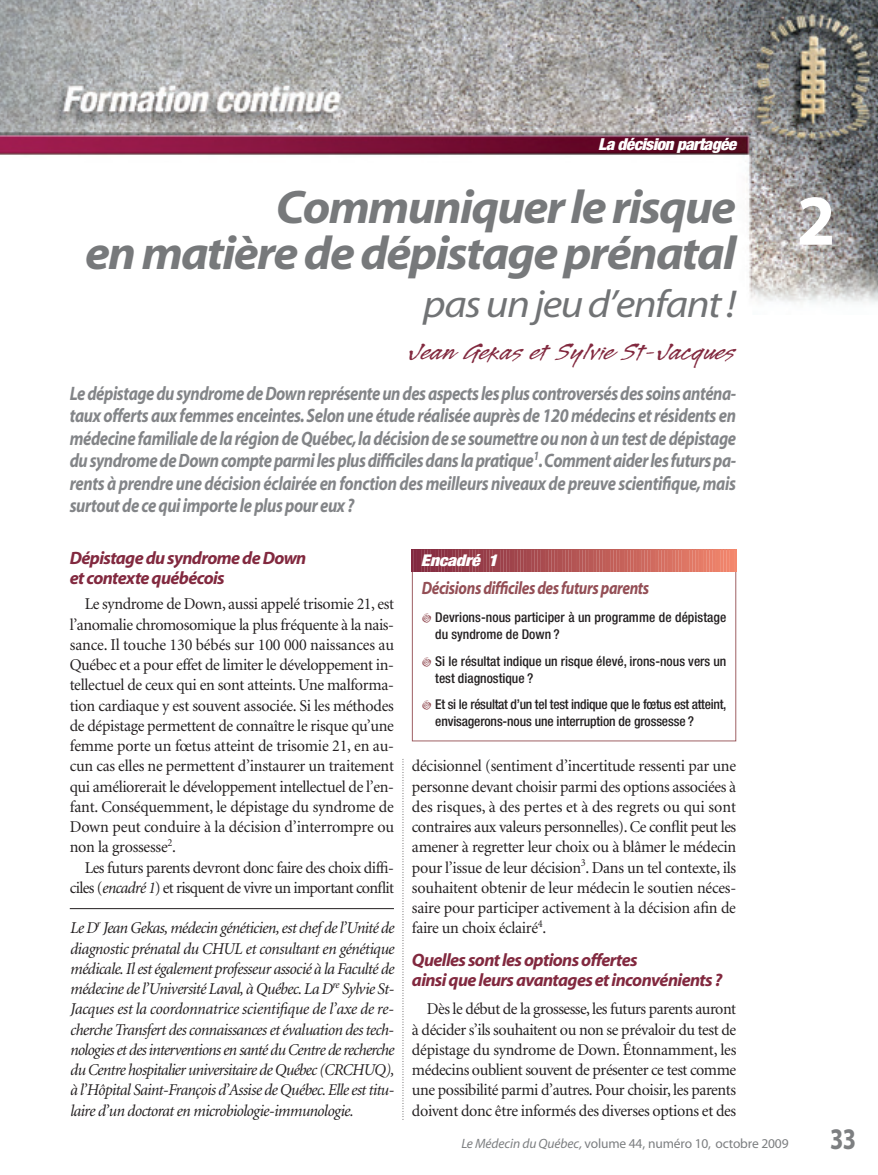
<style>
.page{position:relative;width:878px;height:1175px;background:#fff}
.page>*{position:absolute;margin:0;border:0;box-sizing:border-box;transform-origin:0 0}
.t1{font:700 72px "Myriad";color:#fff}
.t2{font:italic 700 47.25px/46.5px "Myriad";letter-spacing:-.035em;color:#77797b;text-align:right;scale:1.05 1}
.t3{font:italic 39px "Myriad";letter-spacing:-.035em;color:#717375;scale:1.1 1}
.t4{font:700 30px "Myriad";color:#7d7f81;scale:.8 1}
.t5{font:27px "Legault Std";color:#82293f;scale:1.2 1}
.t6{font:italic 700 19.5px/22.5px "Myriad";letter-spacing:-.025em;color:#838588;text-align:justify;scale:.85 1}
.t7{font:italic 700 18px/20.2px "Myriad";letter-spacing:-.035em;color:#82293f}
.t8{font:italic 700 18px "Myriad";letter-spacing:-.025em;color:#944f56;scale:.85 1}
.t9{font:16.5px/20.2px "Minion";letter-spacing:-.02em;color:#231f20;text-align:justify}
.t10{font:italic 16.5px/20.2px "Minion";letter-spacing:-.035em;color:#231f20;text-align:justify}
.t11{font:italic 900 condensed 16.5px "Helvetica Neue";letter-spacing:-.035em;color:#fff;scale:1.05 1}
.t12{font:italic 900 condensed 16.2px "Helvetica Neue";color:#fff;scale:1.11 1}
.t13{font:500 condensed 13.5px/17.2px "Helvetica Neue";color:#231f20}
.t14{font:500 condensed 13.5px/17.2px "Helvetica Neue";letter-spacing:-.02em;color:#231f20}
.t15{font:13.5px "Myriad";letter-spacing:-.01em;color:#7d7f81}
.s1{font-style:italic}
</style>
<div class="page">
<img style="left:0;top:0;width:878px;height:304px">
<hr style="left:70px;top:908px;width:324px;height:1px;background:#231f20">
<svg style="left:402px;top:759px;width:1px;height:361px"></svg>
<div style="left:412px;top:549px;width:324px;height:192px;border:1px solid #9e6064"></div>
<svg style="left:412px;top:549px;width:324px;height:23px;background:#b85b59"></svg>
<p class="t11" style="left:598px;top:138px;width:136px">La décision partagée</p>
<h2 class="t2" style="left:85px;top:187px;width:621px">Communiquer le risque<br>en matière de dépistage prénatal</h2>
<h3 class="t3" style="left:423px;top:289px;width:286px">pas un jeu d’enfant !</h3>
<h3 class="t5" style="left:408px;top:334px;width:275px">Jean Gekas et Sylvie St-Jacques</h3>
<p class="t6" style="left:70px;top:383px;width:785px">Le dépistage du syndrome de Down représente un des aspects les plus controversés des soins anténa&shy;taux offerts aux femmes enceintes. Selon une étude réalisée auprès de 120 médecins et résidents en médecine familiale de la région de Québec,la décision de se soumettre ou non à un test de dépistage du syndrome de Down compte parmi les plus difficiles dans la pratique<sup>1</sup>.Comment aider les futurs pa&shy;rents à prendre une décision éclairée en fonction des meilleurs niveaux de preuve scientifique, mais surtout de ce qui importe le plus pour eux ?</p>
<h1 class="t1" style="left:796px;top:193px;width:40px">2</h1>
<p class="t7" style="left:70px;top:549px;width:238px">Dépistage du syndrome de Down et contexte québécois</p>
<p class="t9" style="left:70px;top:595px;width:326px;text-indent:15px">Le syndrome de Down, aussi appelé trisomie 21, est l’anomalie chromosomique la plus fréquente à la nais&shy;sance. Il touche 130 bébés sur 100 000 naissances au Québec et a pour effet de limiter le développement in&shy;tellectuel de ceux qui en sont atteints. Une malforma&shy;tion cardiaque y est souvent associée. Si les méthodes de dépistage permettent de connaître le risque qu’une femme porte un fœtus atteint de trisomie 21, en au&shy;cun cas elles ne permettent d’instaurer un traitement qui améliorerait le développement intellectuel de l’en&shy;fant. Conséquemment, le dépistage du syndrome de Down peut conduire à la décision d’interrompre ou non la grossesse<sup>2</sup>.</p>
<p class="t9" style="left:70px;top:858px;width:326px;text-align:right">Les futurs parents devront donc faire des choix diffi&shy;ciles (<span class="s1">encadré 1</span>) et risquent de vivre un important conflit</p>
<p class="t10" style="left:70px;top:919px;width:326px">Le D<sup>r</sup> Jean Gekas, médecin généticien, est chef de l’Unité de diagnostic prénatal du CHUL et consultant en génétique médicale. Il est également professeur associé à la Faculté de médecine de l’Université Laval, à Québec. La D<sup>re</sup> Sylvie St-Jacques est la coordonnatrice scientifique de l’axe de re&shy;cherche Transfert des connaissances et évaluation des tech&shy;nologies et des interventions en santé du Centre de recherche du Centre hospitalier universitaire de Québec (CRCHUQ), à l’Hôpital Saint-François d’Assise de Québec. Elle est titu&shy;laire d’un doctorat en microbiologie-immunologie.</p>
<p class="t12" style="left:421px;top:554px;width:74px">Encadré 1</p>
<p class="t8" style="left:422px;top:580px;width:269px">Décisions difficiles des futurs parents</p>
<p class="t13" style="left:435px;top:610px;width:292px">Devrions-nous participer à un programme de dépistage du syndrome de Down ?</p>
<p class="t13" style="left:435px;top:653px;width:292px">Si le résultat indique un risque élevé, irons-nous vers un test diagnostique ?</p>
<p class="t14" style="left:435px;top:697px;width:293px">Et si le résultat d’un tel test indique que le fœtus est atteint, envisagerons-nous une interruption de grossesse ?</p>
<p class="t9" style="left:412px;top:757px;width:326px">décisionnel (sentiment d’incertitude ressenti par une personne devant choisir parmi des options associées à des risques, à des pertes et à des regrets ou qui sont contraires aux valeurs personnelles). Ce conflit peut les amener à regretter leur choix ou à blâmer le médecin pour l’issue de leur décision<sup>3</sup>. Dans un tel contexte, ils souhaitent obtenir de leur médecin le soutien néces&shy;saire pour participer activement à la décision afin de faire un choix éclairé<sup>4</sup>.</p>
<p class="t7" style="left:412px;top:951px;width:312px">Quelles sont les options offertes<br>ainsi que leurs avantages et inconvénients ?</p>
<p class="t9" style="left:412px;top:1000px;width:326px;text-indent:15px">Dès le début de la grossesse, les futurs parents auront à décider s’ils souhaitent ou non se prévaloir du test de dépistage du syndrome de Down. Étonnamment, les médecins oublient souvent de présenter ce test comme une possibilité parmi d’autres. Pour choisir, les parents doivent donc être informés des diverses options et des</p>
<p class="t15" style="left:461px;top:1138px;width:329px"><span class="s1">Le Médecin du Québec,</span> volume 44, numéro 10, octobre 2009</p>
<h3 class="t4" style="left:830px;top:1127px;width:34px">33</h3>
</div>
